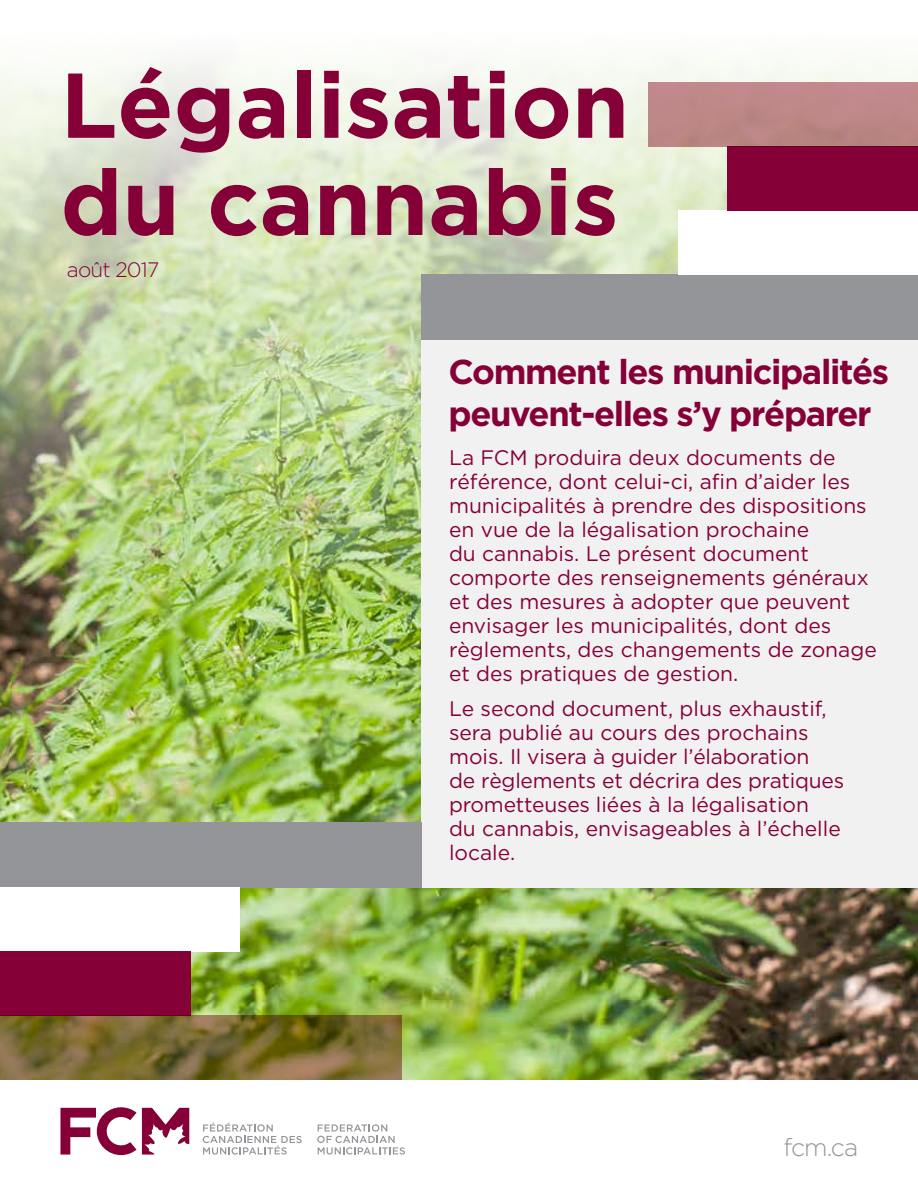
<style>
.page{position:relative;width:918px;height:1188px;background:#fff}
.page>*{position:absolute;margin:0;border:0;box-sizing:border-box;transform-origin:0 0}
.t1{font:700 91.8px/97.2px "Gotham";color:#860038}
.t2{font:700 34.5px/41.4px "Gotham";letter-spacing:-.04em;color:#860038}
.t3{font:300 24.75px "Gotham";color:#939598}
.t4{font:21px/24px "Gotham";color:#860038}
.t5{font:300 20.85px "Gotham";letter-spacing:-.04em;color:#860038}
</style>
<div class="page">
<img style="left:0;top:687px;width:918px;height:393px">
<img style="left:0;top:57px;width:918px;height:630px">
<div style="left:421px;top:340px;width:497px;height:548px;background:#f1f1f2"></div>
<div style="left:0;top:822px;width:421px;height:66px;background:#939598"></div>
<div style="left:421px;top:274px;width:497px;height:66px;background:#939598"></div>
<div style="left:679px;top:210px;width:239px;height:64px;background:#fff"></div>
<div style="left:0;top:888px;width:239px;height:64px;background:#fff"></div>
<div style="left:727px;top:146px;width:191px;height:64px;background:#860038"></div>
<div style="left:649px;top:82px;width:269px;height:64px;background:#be8888"></div>
<svg style="left:60px;top:1107px;width:129px;height:48px"></svg>
<svg style="left:317px;top:1124px;width:88px;height:31px"></svg>
<svg style="left:203px;top:1122px;width:99px;height:33px"></svg>
<div style="left:0;top:952px;width:191px;height:64px;background:#860038"></div>
<svg style="left:0;top:1016px;width:401px;height:64px;background:#796831"></svg>
<h1 class="t1" style="left:60px;top:54px;width:570px">Légalisation du cannabis</h1>
<p class="t5" style="left:67px;top:258px;width:94px">août 2017</p>
<p class="t2" style="left:448px;top:350px;width:442px">Comment les municipalités peuvent-elles s’y préparer</p>
<p class="t4" style="left:449px;top:445px;width:429px">La FCM produira deux documents de référence, dont celui-ci, a n d’aider les municipalités à prendre des dispositions en vue de la légalisation prochaine<br>du cannabis. Le présent document comporte des renseignements généraux et des mesures à adopter que peuvent envisager les municipalités, dont des règlements, des changements de zonage et des pratiques de gestion.</p>
<p class="t4" style="left:449px;top:696px;width:397px">Le second document, plus exhaustif, sera publié au cours des prochains mois. Il visera à guider l’élaboration<br>de règlements et décrira des pratiques prometteuses liées à la légalisation<br>du cannabis, envisageables à l’échelle locale.</p>
<p class="t3" style="left:784px;top:1134px;width:76px">fcm.ca</p>
</div>
